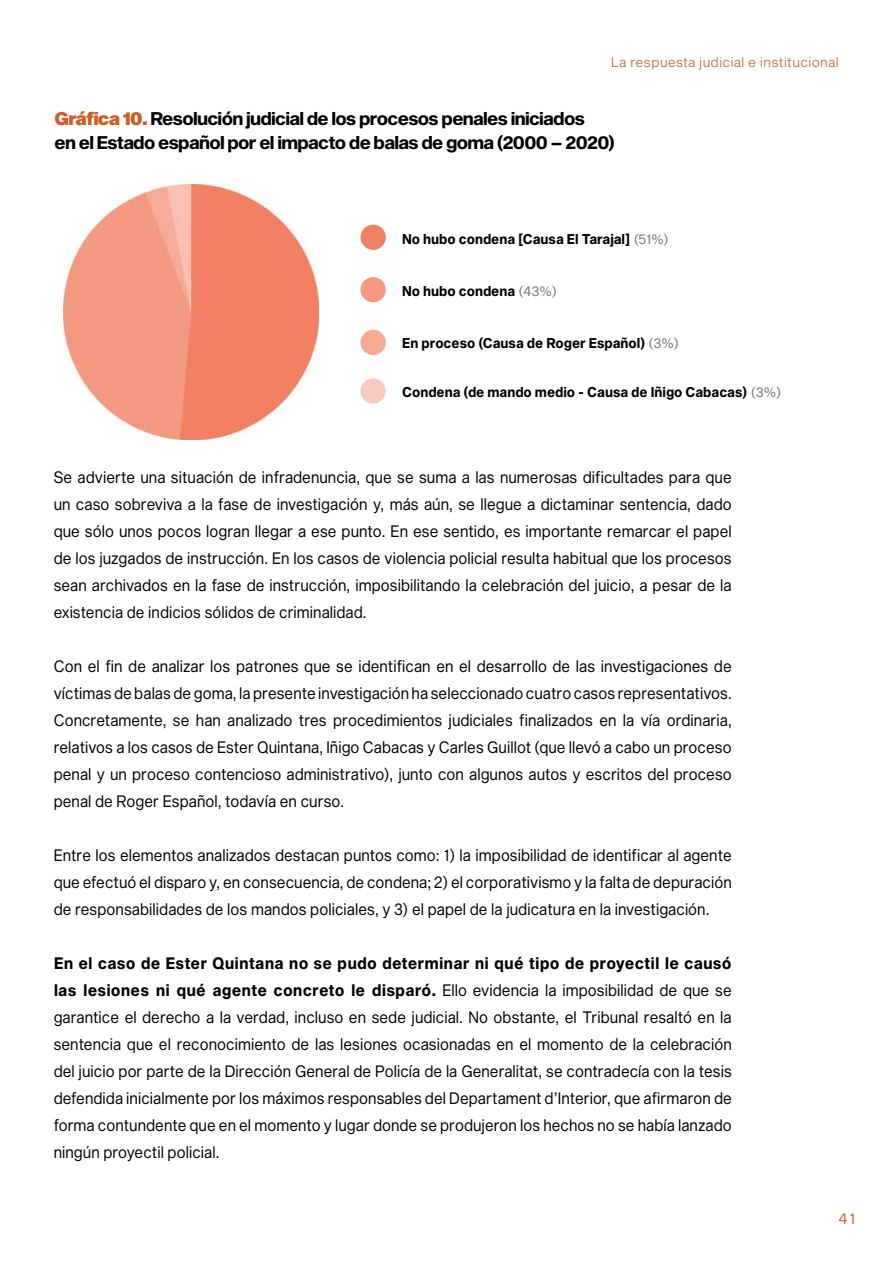
<style>
.page{position:relative;width:893px;height:1263px;background:#fff}
.page>*{position:absolute;margin:0;border:0;box-sizing:border-box;transform-origin:0 0}
.t1{font:18px/24px "Sequel Sans Bold Disp";color:#000}
.t2{font:16.2px/27px "Sequel Sans Book Disp";letter-spacing:.05em;color:#000;text-align:justify;scale:.92 1}
.t3{font:16.2px/27px "Sequel Sans Bold Head";letter-spacing:.05em;color:#000;scale:.92 1}
.t4{font:15px "Sequel Sans Book Disp";color:#cf5c27}
.t5{font:13.95px "Sequel Sans Bold Disp";letter-spacing:.05em;color:#000;scale:.92 1}
.t6{font:13.5px "Sequel Sans Light Body";color:#cf5c27}
.s1{font-family:"Sequel Sans Black Disp";color:#cf5c27}
.s2{font-family:"Sequel Sans Book Body";font-size:13.5px;color:#757474}
.s3{font-family:"Sequel Sans Book Disp"}
</style>
<div class="page">
<img style="left:64px;top:184px;width:255px;height:255px">
<div style="left:360px;top:225px;width:26px;height:25px;background:#f08163;border-radius:50%"></div>
<div style="left:360px;top:277px;width:26px;height:25px;background:#f39a80;border-radius:50%"></div>
<div style="left:360px;top:330px;width:26px;height:25px;background:#f4a993;border-radius:50%"></div>
<svg style="left:360px;top:378px;width:26px;height:26px"></svg>
<p class="t6" style="left:611px;top:53px;width:230px">La respuesta judicial e institucional</p>
<p class="t1" style="left:55px;top:107px;width:561px"><span class="s1">Gráfica 10.</span> Resolución judicial de los procesos penales iniciados<br>en el Estado español por el impacto de balas de goma (2000 – 2020)</p>
<p class="t5" style="left:402px;top:229px;width:291px">No hubo condena [Causa El Tarajal] <span class="s2">(51%)</span></p>
<p class="t5" style="left:402px;top:281px;width:169px">No hubo condena <span class="s2">(43%)</span></p>
<p class="t5" style="left:402px;top:333px;width:302px">En proceso (Causa de Roger Español) <span class="s2">(3%)</span></p>
<p class="t5" style="left:402px;top:382px;width:413px">Condena (de mando medio - Causa de Iñigo Cabacas) <span class="s2">(3%)</span></p>
<p class="t2" style="left:54px;top:464px;width:738px">Se advierte una situación de infradenuncia, que se suma a las numerosas dificultades para que un caso sobreviva a la fase de investigación y, más aún, se llegue a dictaminar sentencia, dado que sólo unos pocos logran llegar a ese punto. En ese sentido, es importante remarcar el papel de los juzgados de instrucción. En los casos de violencia policial resulta habitual que los procesos sean archivados en la fase de instrucción, imposibilitando la celebración del juicio, a pesar de la existencia de indicios sólidos de criminalidad.</p>
<p class="t2" style="left:54px;top:653px;width:738px">Con el fin de analizar los patrones que se identifican en el desarrollo de las investigaciones de víctimas de balas de goma, la presente investigación ha seleccionado cuatro casos representativos.<br>Concretamente, se han analizado tres procedimientos judiciales finalizados en la vía ordinaria, relativos a los casos de Ester Quintana, Iñigo Cabacas y Carles Guillot (que llevó a cabo un proceso penal y un proceso contencioso administrativo), junto con algunos autos y escritos del proceso penal de Roger Español, todavía en curso.</p>
<p class="t2" style="left:54px;top:842px;width:738px">Entre los elementos analizados destacan puntos como: 1) la imposibilidad de identificar al agente que efectuó el disparo y, en consecuencia, de condena; 2) el corporativismo y la falta de depuración de responsabilidades de los mandos policiales, y 3) el papel de la judicatura en la investigación.</p>
<p class="t3" style="left:54px;top:950px;width:738px">En el caso de Ester Quintana no se pudo determinar ni qué tipo de proyectil le causó las lesiones ni qué agente concreto le disparó. <span class="s3">Ello evidencia la imposibilidad de que se</span></p>
<p class="t2" style="left:54px;top:1004px;width:738px">garantice el derecho a la verdad, incluso en sede judicial. No obstante, el Tribunal resaltó en la sentencia que el reconocimiento de las lesiones ocasionadas en el momento de la celebración del juicio por parte de la Dirección General de Policía de la Generalitat, se contradecía con la tesis defendida inicialmente por los máximos responsables del Departament d’Interior, que afirmaron de forma contundente que en el momento y lugar donde se produjeron los hechos no se había lanzado ningún proyectil policial.</p>
<p class="t4" style="left:839px;top:1207px;width:17px">41</p>
</div>
